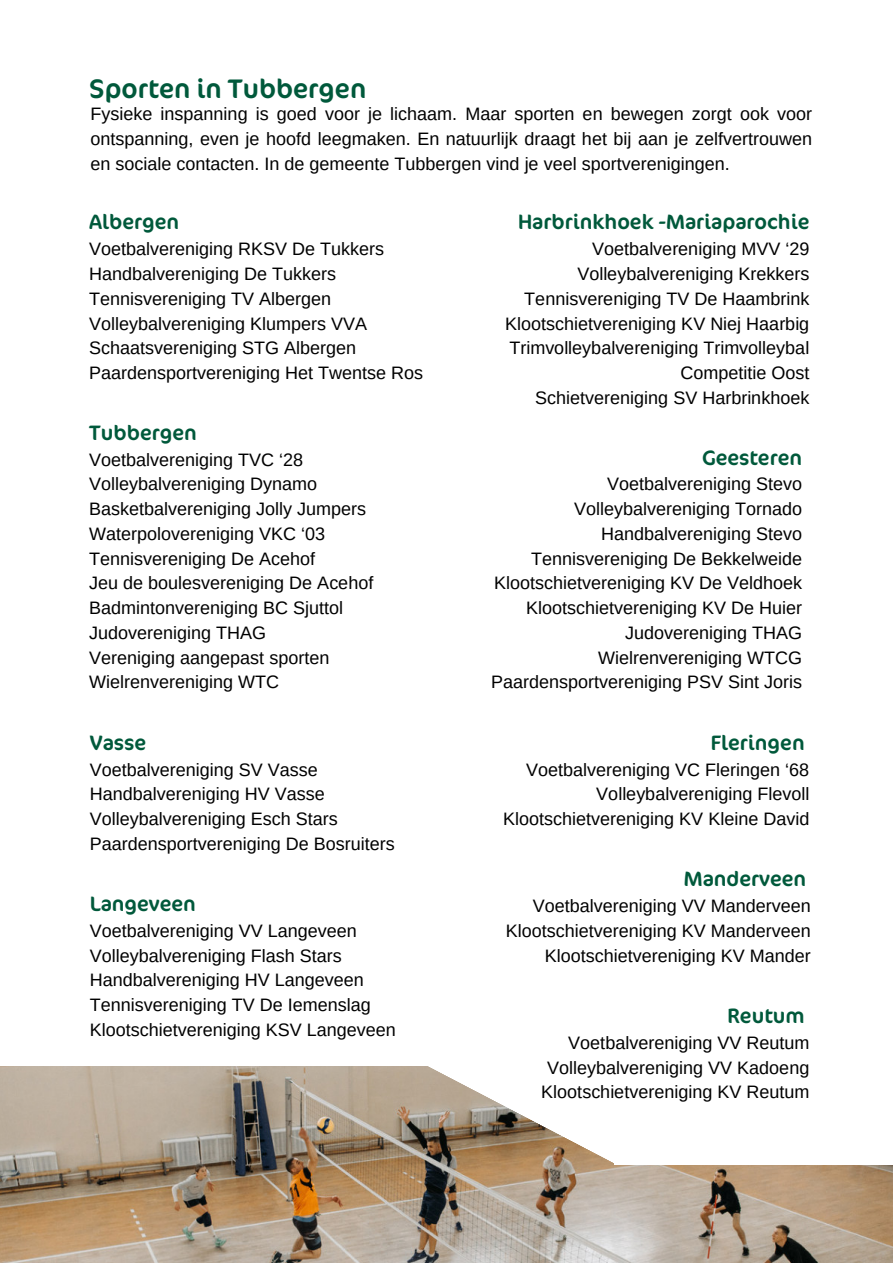
<style>
.page{position:relative;width:893px;height:1264px;background:#fff}
.page>*{position:absolute;margin:0;border:0;box-sizing:border-box;transform-origin:0 0}
.t1{font:27px "Cocon";color:#00593b}
.t2{font:21px "Cocon";color:#00593b}
.t3{font:18px/24.8px "Arimo";color:#000;text-align:right}
</style>
<div class="page">
<img style="left:0;top:1066px;width:892px;height:196px">
<svg style="left:414px;top:1066px;width:200px;height:98px"></svg>
<div style="left:614px;top:937px;width:278px;height:228px;background:#fff"></div>
<h1 class="t1" style="left:89px;top:73px;width:278px">Sporten in Tubbergen</h1>
<p class="t3" style="left:90px;top:102px;width:723px;text-align:justify">Fysieke inspanning is goed voor je lichaam. Maar sporten en bewegen zorgt ook voor ontspanning, even je hoofd leegmaken. En natuurlijk draagt het bij aan je zelfvertrouwen en sociale contacten. In de gemeente Tubbergen vind je veel sportverenigingen.</p>
<p class="t2" style="left:89px;top:210px;width:92px">Albergen</p>
<p class="t3" style="left:89px;top:237px;width:335px;text-align:left">Voetbalvereniging RKSV De Tukkers Handbalvereniging De Tukkers Tennisvereniging TV Albergen Volleybalvereniging Klumpers VVA Schaatsvereniging STG Albergen Paardensportvereniging Het Twentse Ros</p>
<p class="t2" style="left:89px;top:420px;width:109px">Tubbergen</p>
<p class="t3" style="left:89px;top:447px;width:285px;text-align:left">Voetbalvereniging TVC ‘28<br>Volleybalvereniging Dynamo<br>Basketbalvereniging Jolly Jumpers<br>Waterpolovereniging VKC ‘03<br>Tennisvereniging De Acehof<br>Jeu de boulesvereniging De Acehof<br>Badmintonvereniging BC Sjuttol<br>Judovereniging THAG<br>Vereniging aangepast sporten<br>Wielrenvereniging WTC</p>
<p class="t2" style="left:90px;top:730px;width:58px">Vasse</p>
<p class="t3" style="left:90px;top:757px;width:306px;text-align:left">Voetbalvereniging SV Vasse<br>Handbalvereniging HV Vasse<br>Volleybalvereniging Esch Stars<br>Paardensportvereniging De Bosruiters</p>
<p class="t2" style="left:90px;top:891px;width:108px">Langeveen</p>
<p class="t3" style="left:90px;top:918px;width:307px;text-align:left">Voetbalvereniging VV Langeveen Volleybalvereniging Flash Stars Handbalvereniging HV Langeveen Tennisvereniging TV De Iemenslag Klootschietvereniging KSV Langeveen</p>
<p class="t2" style="left:518px;top:210px;width:293px">Harbrinkhoek -Mariaparochie</p>
<p class="t3" style="left:505px;top:237px;width:305px">Voetbalvereniging MVV ‘29<br>Volleybalvereniging Krekkers<br>Tennisvereniging TV De Haambrink<br>Klootschietvereniging KV Niej Haarbig<br>Trimvolleybalvereniging Trimvolleybal<br>Competitie Oost<br>Schietvereniging SV Harbrinkhoek</p>
<p class="t2" style="left:702px;top:445px;width:102px">Geesteren</p>
<p class="t3" style="left:491px;top:472px;width:312px">Voetbalvereniging Stevo<br>Volleybalvereniging Tornado<br>Handbalvereniging Stevo<br>Tennisvereniging De Bekkelweide<br>Klootschietvereniging KV De Veldhoek<br>Klootschietvereniging KV De Huier<br>Judovereniging THAG<br>Wielrenvereniging WTCG<br>Paardensportvereniging PSV Sint Joris</p>
<p class="t2" style="left:711px;top:730px;width:95px">Fleringen</p>
<p class="t3" style="left:503px;top:757px;width:307px">Voetbalvereniging VC Fleringen ‘68<br>Volleybalvereniging Flevoll<br>Klootschietvereniging KV Kleine David</p>
<p class="t2" style="left:683px;top:866px;width:124px">Manderveen</p>
<p class="t3" style="left:506px;top:893px;width:306px">Voetbalvereniging VV Manderveen<br>Klootschietvereniging KV Manderveen<br>Klootschietvereniging KV Mander</p>
<p class="t2" style="left:727px;top:1003px;width:79px">Reutum</p>
<p class="t3" style="left:541px;top:1030px;width:269px">Voetbalvereniging VV Reutum<br>Volleybalvereniging VV Kadoeng<br>Klootschietvereniging KV Reutum</p>
</div>
